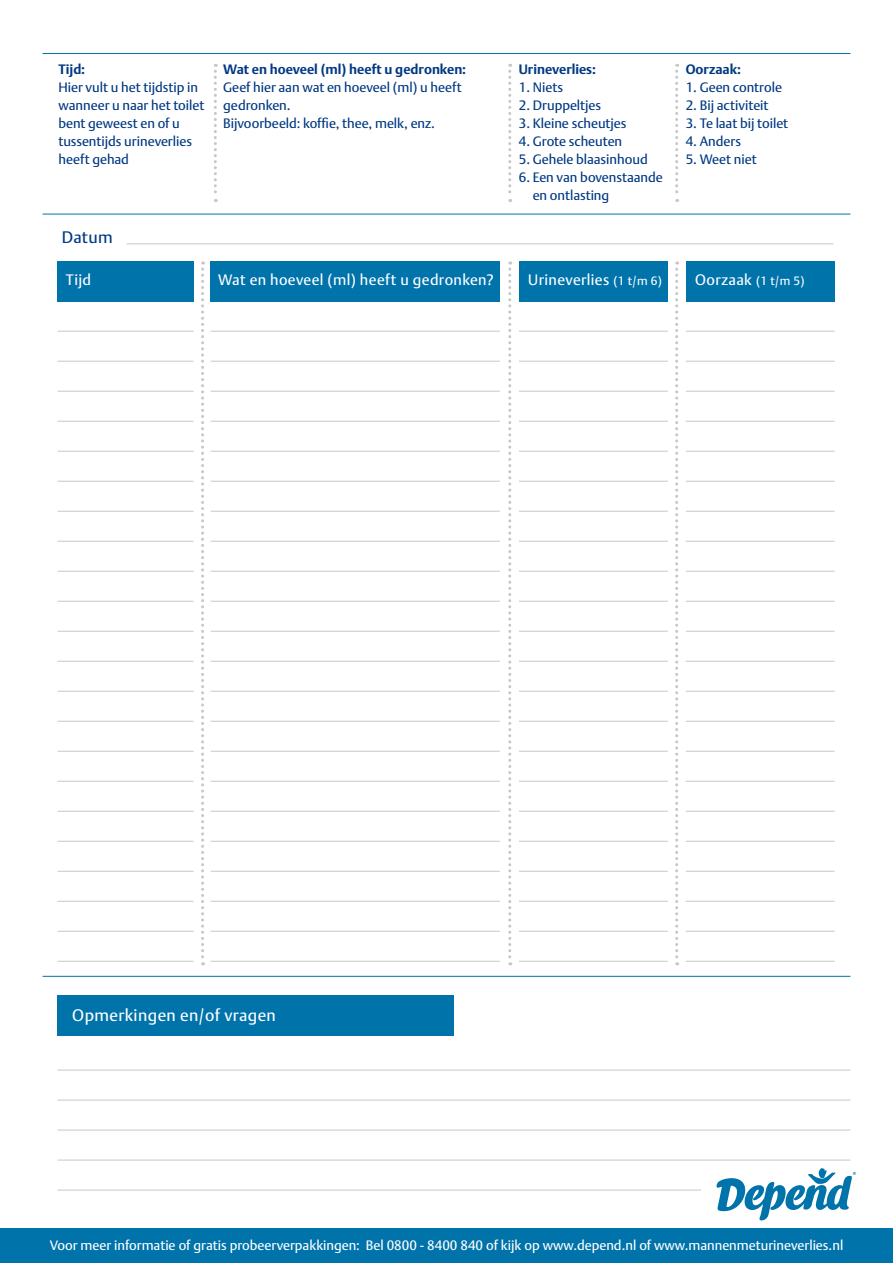
<style>
.page{position:relative;width:893px;height:1263px;background:#fff}
.page>*{position:absolute;margin:0;border:0;box-sizing:border-box;transform-origin:0 0}
.t1{font:16.5px "DTL Argo T";letter-spacing:.025em;color:#fff}
.t2{font:16.5px "DTL Argo T";letter-spacing:.02em;color:#003882}
.t3{font:15px "DTL Argo T";letter-spacing:.025em;color:#fff}
.t4{font:13.5px/18px "DTL Argo T";color:#003882}
.t5{font:13.5px "DTL Argo T";color:#fff}
.t6{font:700 13.5px "DTL Argo T";color:#003882}
.s1{font-size:12px}
</style>
<div class="page">
<div style="left:0;top:1229px;width:893px;height:34px;background:#0073ab"></div>
<div style="left:58px;top:995px;width:396px;height:40px;background:#0073ab"></div>
<hr style="left:58px;top:1070px;width:792px;height:1px;background:#c6c7c8">
<hr style="left:58px;top:1100px;width:792px;height:1px;background:#c6c7c8">
<hr style="left:58px;top:1130px;width:792px;height:1px;background:#c6c7c8">
<hr style="left:58px;top:1160px;width:792px;height:1px;background:#c6c7c8">
<hr style="left:58px;top:1190px;width:792px;height:1px;background:#c6c7c8">
<hr style="left:43px;top:976px;width:807px;height:1px;background:#0073ab">
<hr style="left:43px;top:53px;width:807px;height:1px;background:#0073ab">
<div style="left:702px;top:1168px;width:154px;height:52px;background:#fff"></div>
<svg style="left:716px;top:1168px;width:140px;height:52px"></svg>
<svg style="left:201px;top:261px;width:3px;height:704px"></svg>
<svg style="left:214px;top:64px;width:3px;height:138px"></svg>
<div style="left:211px;top:261px;width:289px;height:41px;background:#0073ab"></div>
<hr style="left:211px;top:331px;width:289px;height:1px;background:#c6c7c8">
<hr style="left:211px;top:361px;width:289px;height:1px;background:#c6c7c8">
<hr style="left:211px;top:391px;width:289px;height:1px;background:#c6c7c8">
<hr style="left:211px;top:421px;width:289px;height:1px;background:#c6c7c8">
<hr style="left:211px;top:451px;width:289px;height:1px;background:#c6c7c8">
<hr style="left:211px;top:481px;width:289px;height:1px;background:#c6c7c8">
<hr style="left:211px;top:511px;width:289px;height:1px;background:#c6c7c8">
<hr style="left:211px;top:541px;width:289px;height:1px;background:#c6c7c8">
<hr style="left:211px;top:571px;width:289px;height:1px;background:#c6c7c8">
<hr style="left:211px;top:601px;width:289px;height:1px;background:#c6c7c8">
<hr style="left:211px;top:631px;width:289px;height:1px;background:#c6c7c8">
<hr style="left:211px;top:661px;width:289px;height:1px;background:#c6c7c8">
<hr style="left:211px;top:691px;width:289px;height:1px;background:#c6c7c8">
<hr style="left:211px;top:721px;width:289px;height:1px;background:#c6c7c8">
<hr style="left:211px;top:751px;width:289px;height:1px;background:#c6c7c8">
<hr style="left:211px;top:781px;width:289px;height:1px;background:#c6c7c8">
<hr style="left:211px;top:811px;width:289px;height:1px;background:#c6c7c8">
<hr style="left:211px;top:841px;width:289px;height:1px;background:#c6c7c8">
<hr style="left:211px;top:871px;width:289px;height:1px;background:#c6c7c8">
<hr style="left:211px;top:901px;width:289px;height:1px;background:#c6c7c8">
<hr style="left:211px;top:931px;width:289px;height:1px;background:#c6c7c8">
<hr style="left:211px;top:961px;width:289px;height:1px;background:#c6c7c8">
<svg style="left:675px;top:261px;width:3px;height:704px"></svg>
<svg style="left:675px;top:64px;width:3px;height:138px"></svg>
<div style="left:686px;top:261px;width:149px;height:41px;background:#0073ab"></div>
<hr style="left:686px;top:331px;width:149px;height:1px;background:#c6c7c8">
<hr style="left:686px;top:361px;width:149px;height:1px;background:#c6c7c8">
<hr style="left:686px;top:391px;width:149px;height:1px;background:#c6c7c8">
<hr style="left:686px;top:421px;width:149px;height:1px;background:#c6c7c8">
<hr style="left:686px;top:451px;width:149px;height:1px;background:#c6c7c8">
<hr style="left:686px;top:481px;width:149px;height:1px;background:#c6c7c8">
<hr style="left:686px;top:511px;width:149px;height:1px;background:#c6c7c8">
<hr style="left:686px;top:541px;width:149px;height:1px;background:#c6c7c8">
<hr style="left:686px;top:571px;width:149px;height:1px;background:#c6c7c8">
<hr style="left:686px;top:601px;width:149px;height:1px;background:#c6c7c8">
<hr style="left:686px;top:631px;width:149px;height:1px;background:#c6c7c8">
<hr style="left:686px;top:661px;width:149px;height:1px;background:#c6c7c8">
<hr style="left:686px;top:691px;width:149px;height:1px;background:#c6c7c8">
<hr style="left:686px;top:721px;width:149px;height:1px;background:#c6c7c8">
<hr style="left:686px;top:751px;width:149px;height:1px;background:#c6c7c8">
<hr style="left:686px;top:781px;width:149px;height:1px;background:#c6c7c8">
<hr style="left:686px;top:811px;width:149px;height:1px;background:#c6c7c8">
<hr style="left:686px;top:841px;width:149px;height:1px;background:#c6c7c8">
<hr style="left:686px;top:871px;width:149px;height:1px;background:#c6c7c8">
<hr style="left:686px;top:901px;width:149px;height:1px;background:#c6c7c8">
<hr style="left:686px;top:931px;width:149px;height:1px;background:#c6c7c8">
<hr style="left:686px;top:961px;width:149px;height:1px;background:#c6c7c8">
<svg style="left:508px;top:261px;width:3px;height:704px"></svg>
<svg style="left:508px;top:64px;width:3px;height:138px"></svg>
<div style="left:519px;top:261px;width:149px;height:41px;background:#0073ab"></div>
<hr style="left:519px;top:331px;width:149px;height:1px;background:#c6c7c8">
<hr style="left:519px;top:361px;width:149px;height:1px;background:#c6c7c8">
<hr style="left:519px;top:391px;width:149px;height:1px;background:#c6c7c8">
<hr style="left:519px;top:421px;width:149px;height:1px;background:#c6c7c8">
<hr style="left:519px;top:451px;width:149px;height:1px;background:#c6c7c8">
<hr style="left:519px;top:481px;width:149px;height:1px;background:#c6c7c8">
<hr style="left:519px;top:511px;width:149px;height:1px;background:#c6c7c8">
<hr style="left:519px;top:541px;width:149px;height:1px;background:#c6c7c8">
<hr style="left:519px;top:571px;width:149px;height:1px;background:#c6c7c8">
<hr style="left:519px;top:601px;width:149px;height:1px;background:#c6c7c8">
<hr style="left:519px;top:631px;width:149px;height:1px;background:#c6c7c8">
<hr style="left:519px;top:661px;width:149px;height:1px;background:#c6c7c8">
<hr style="left:519px;top:691px;width:149px;height:1px;background:#c6c7c8">
<hr style="left:519px;top:721px;width:149px;height:1px;background:#c6c7c8">
<hr style="left:519px;top:751px;width:149px;height:1px;background:#c6c7c8">
<hr style="left:519px;top:781px;width:149px;height:1px;background:#c6c7c8">
<hr style="left:519px;top:811px;width:149px;height:1px;background:#c6c7c8">
<hr style="left:519px;top:841px;width:149px;height:1px;background:#c6c7c8">
<hr style="left:519px;top:871px;width:149px;height:1px;background:#c6c7c8">
<hr style="left:519px;top:901px;width:149px;height:1px;background:#c6c7c8">
<hr style="left:519px;top:931px;width:149px;height:1px;background:#c6c7c8">
<hr style="left:519px;top:961px;width:149px;height:1px;background:#c6c7c8">
<div style="left:58px;top:261px;width:136px;height:41px;background:#0073ab"></div>
<hr style="left:58px;top:331px;width:136px;height:1px;background:#c6c7c8">
<hr style="left:58px;top:361px;width:136px;height:1px;background:#c6c7c8">
<hr style="left:58px;top:391px;width:136px;height:1px;background:#c6c7c8">
<hr style="left:58px;top:421px;width:136px;height:1px;background:#c6c7c8">
<hr style="left:58px;top:451px;width:136px;height:1px;background:#c6c7c8">
<hr style="left:58px;top:481px;width:136px;height:1px;background:#c6c7c8">
<hr style="left:58px;top:511px;width:136px;height:1px;background:#c6c7c8">
<hr style="left:58px;top:541px;width:136px;height:1px;background:#c6c7c8">
<hr style="left:58px;top:571px;width:136px;height:1px;background:#c6c7c8">
<hr style="left:58px;top:601px;width:136px;height:1px;background:#c6c7c8">
<hr style="left:58px;top:631px;width:136px;height:1px;background:#c6c7c8">
<hr style="left:58px;top:661px;width:136px;height:1px;background:#c6c7c8">
<hr style="left:58px;top:691px;width:136px;height:1px;background:#c6c7c8">
<hr style="left:58px;top:721px;width:136px;height:1px;background:#c6c7c8">
<hr style="left:58px;top:751px;width:136px;height:1px;background:#c6c7c8">
<hr style="left:58px;top:781px;width:136px;height:1px;background:#c6c7c8">
<hr style="left:58px;top:811px;width:136px;height:1px;background:#c6c7c8">
<hr style="left:58px;top:841px;width:136px;height:1px;background:#c6c7c8">
<hr style="left:58px;top:871px;width:136px;height:1px;background:#c6c7c8">
<hr style="left:58px;top:901px;width:136px;height:1px;background:#c6c7c8">
<hr style="left:58px;top:931px;width:136px;height:1px;background:#c6c7c8">
<hr style="left:58px;top:961px;width:136px;height:1px;background:#c6c7c8">
<hr style="left:127px;top:244px;width:707px;height:1px;background:#c6c7c8">
<hr style="left:43px;top:214px;width:807px;height:1px;background:#0073ab">
<p class="t6" style="left:58px;top:61px;width:28px">Tijd:</p>
<p class="t4" style="left:58px;top:78px;width:148px">Hier vult u het tijdstip in wanneer u naar het toilet bent geweest en of u tussentijds urineverlies heeft gehad</p>
<p class="t6" style="left:223px;top:61px;width:244px">Wat en hoeveel (ml) heeft u gedronken:</p>
<p class="t4" style="left:223px;top:78px;width:240px">Geef hier aan wat en hoeveel (ml) u heeft gedronken.<br>Bijvoorbeeld: koffie, thee, melk, enz.</p>
<p class="t2" style="left:62px;top:228px;width:53px">Datum</p>
<p class="t6" style="left:519px;top:61px;width:79px">Urineverlies:</p>
<p class="t4" style="left:519px;top:78px;width:46px">1. Niets</p>
<p class="t4" style="left:519px;top:96px;width:84px">2. Druppeltjes</p>
<p class="t4" style="left:519px;top:114px;width:109px">3. Kleine scheutjes</p>
<p class="t4" style="left:519px;top:132px;width:105px">4. Grote scheuten</p>
<p class="t4" style="left:519px;top:150px;width:130px">5. Gehele blaasinhoud</p>
<p class="t4" style="left:533px;top:168px;width:132px;text-indent:-14px">6. Een van bovenstaande en ontlasting</p>
<p class="t6" style="left:686px;top:61px;width:57px">Oorzaak:</p>
<p class="t4" style="left:686px;top:78px;width:98px">1. Geen controle</p>
<p class="t4" style="left:686px;top:96px;width:84px">2. Bij activiteit</p>
<p class="t4" style="left:686px;top:114px;width:104px">3. Te laat bij toilet</p>
<p class="t4" style="left:686px;top:132px;width:57px">4. Anders</p>
<p class="t4" style="left:686px;top:150px;width:73px">5. Weet niet</p>
<p class="t3" style="left:66px;top:271px;width:27px">Tijd</p>
<p class="t3" style="left:218px;top:271px;width:277px">Wat en hoeveel (ml) heeft u gedronken?</p>
<p class="t3" style="left:528px;top:271px;width:135px">Urineverlies <span class="s1">(1 t/m 6)</span></p>
<p class="t3" style="left:695px;top:271px;width:111px">Oorzaak <span class="s1">(1 t/m 5)</span></p>
<p class="t1" style="left:72px;top:1005px;width:205px">Opmerkingen en/of vragen</p>
<p class="t5" style="left:50px;top:1237px;width:795px">Voor meer informatie of gratis probeerverpakkingen: Bel 0800 - 8400 840 of kijk op www.depend.nl of www.mannenmeturineverlies.nl</p>
</div>
